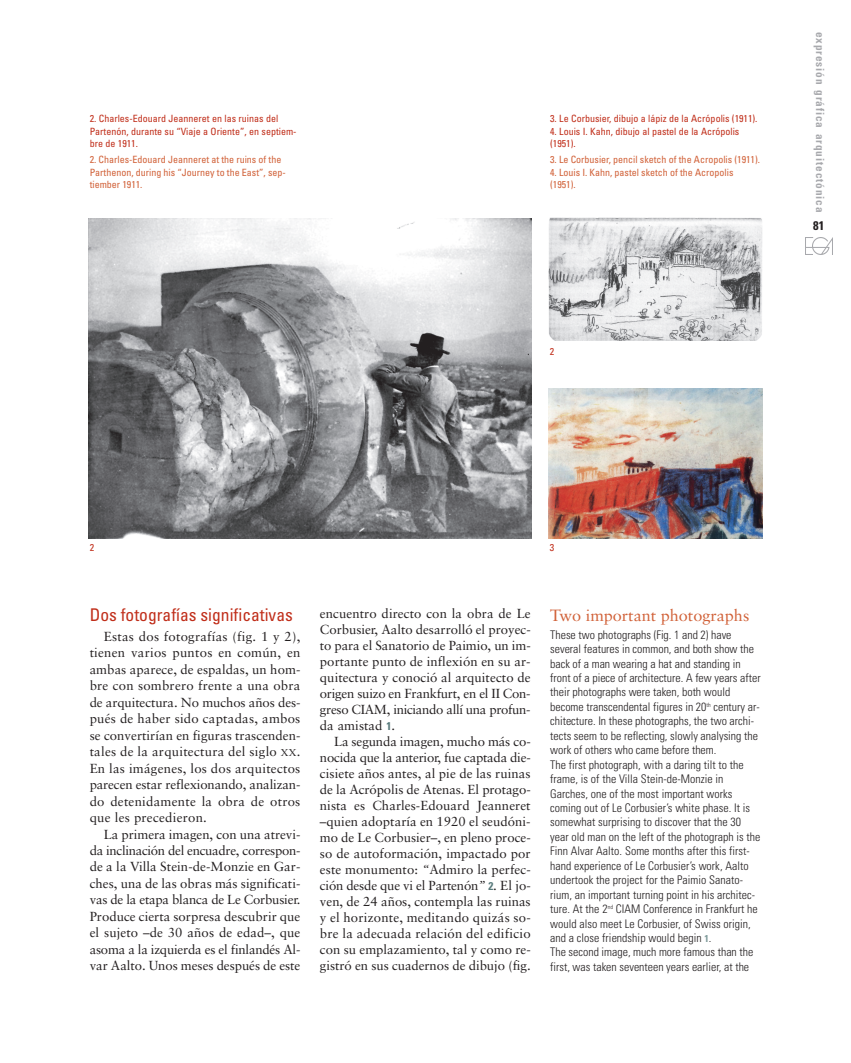
<style>
.page{position:relative;width:851px;height:1063px;background:#fff}
.page>*{position:absolute;margin:0;border:0;box-sizing:border-box;transform-origin:0 0}
.t1{font:condensed 17.5px "Univers";color:#c02d19}
.t2{font:16.25px "Sabon";color:#d16138}
.t3{font:13.12px/16px "Sabon";letter-spacing:-.005em;color:#231f20;text-align:justify}
.t4{font:700 condensed 12.5px "Univers";color:#231f20}
.t5{font:300 condensed 11.88px/14.5px "Univers";letter-spacing:.005em;color:#231f20}
.t6{font:700 condensed 11.25px "Univers";letter-spacing:.08em;color:#a8a9ad}
.t7{font:condensed 10px/12.5px "Univers";color:#c02d19}
.t8{font:condensed 10px/12.5px "Univers";color:#d16138}
.s1{font-size:9.88px}
.s2{font-family:"Univers";font-weight:700;font-stretch:condensed;font-size:11.25px;color:#587a7b}
.s3{font-style:italic}
.s4{font-weight:700;font-size:10px;color:#829d9d}
</style>
<div class="page">
<img style="left:805px;top:237px;width:27px;height:18px">
<img style="left:88px;top:219px;width:444px;height:320px">
<img style="left:548px;top:217px;width:214px;height:124px">
<img style="left:548px;top:388px;width:214px;height:151px">
<p class="t7" style="left:90px;top:113px;width:208px">2. Charles-Edouard Jeanneret en las ruinas del<br>Partenón, durante su “Viaje a Oriente”, en septiem&shy;bre de 1911.</p>
<p class="t8" style="left:90px;top:154px;width:198px">2. Charles-Edouard Jeanneret at the ruins of the<br>Parthenon, during his “Journey to the East”, sep&shy;tiember 1911.</p>
<p class="t7" style="left:550px;top:113px;width:209px">3. Le Corbusier, dibujo a lápiz de la Acrópolis (1911).</p>
<p class="t7" style="left:550px;top:126px;width:191px">4. Louis I. Kahn, dibujo al pastel de la Acrópolis (1951).</p>
<p class="t8" style="left:550px;top:154px;width:211px">3. Le Corbusier, pencil sketch of the Acropolis (1911).</p>
<p class="t8" style="left:550px;top:167px;width:185px">4. Louis I. Kahn, pastel sketch of the Acropolis (1951).</p>
<p class="t7" style="left:549px;top:346px;width:6px">2</p>
<p class="t6" style="left:824px;top:32px;width:182px;rotate:90deg">expresión gráfica arquitectónica</p>
<p class="t4" style="left:813px;top:221px;width:13px">81</p>
<p class="t7" style="left:90px;top:542px;width:6px">2</p>
<p class="t7" style="left:549px;top:542px;width:6px">3</p>
<h1 class="t1" style="left:90px;top:608px;width:205px">Dos fotografías significativas</h1>
<p class="t3" style="left:90px;top:629px;width:212px;line-height:16.5px;text-indent:14px">Estas dos fotografías (fig. 1 y 2), tienen varios puntos en común, en ambas aparece, de espaldas, un hom&shy;bre con sombrero frente a una obra de arquitectura. No muchos años des&shy;pués de haber sido captadas, ambos se convertirían en figuras trascenden&shy;tales de la arquitectura del siglo <span class="s1">XX</span>.<br>En las imágenes, los dos arquitectos parecen estar reflexionando, analizan&shy;do detenidamente la obra de otros que les precedieron.</p>
<p class="t3" style="left:90px;top:827px;width:212px;line-height:16.5px;text-indent:14px">La primera imagen, con una atrevi&shy;da inclinación del encuadre, correspon&shy;de a la Villa Stein-de-Monzie en Gar&shy;ches, una de las obras más significati&shy;vas de la etapa blanca de Le Corbusier.<br>Produce cierta sorpresa descubrir que el sujeto –de 30 años de edad–, que asoma a la izquierda es el finlandés Al&shy;var Aalto. Unos meses después de este</p>
<p class="t3" style="left:320px;top:607px;width:212px">encuentro directo con la obra de Le Corbusier, Aalto desarrolló el proyec&shy;to para el Sanatorio de Paimio, un im&shy;portante punto de inflexión en su ar&shy;quitectura y conoció al arquitecto de origen suizo en Frankfurt, en el II Con&shy;greso CIAM, iniciando allí una profun&shy;da amistad <span class="s2">1</span>.</p>
<p class="t3" style="left:320px;top:735px;width:212px;text-indent:14px">La segunda imagen, mucho más co&shy;nocida que la anterior, fue captada die&shy;cisiete años antes, al pie de las ruinas de la Acrópolis de Atenas. El protago&shy;nista es Charles-Edouard Jeanneret –quien adoptaría en 1920 el seudóni&shy;mo de Le Corbusier–, en pleno proce&shy;so de autoformación, impactado por este monumento: <span class="s3">“</span>Admiro la perfec&shy;ción desde que vi el Partenón<span class="s3">”</span> <span class="s2">2</span><span class="s3">.</span> El jo&shy;ven, de 24 años, contempla las ruinas y el horizonte, meditando quizás so&shy;bre la adecuada relación del edificio con su emplazamiento, tal y como re&shy;gistró en sus cuadernos de dibujo (fig.</p>
<p class="t2" style="left:550px;top:608px;width:201px">Two important photographs</p>
<p class="t5" style="left:550px;top:628px;width:212px">These two photographs (Fig. 1 and 2) have several features in common, and both show the back of a man wearing a hat and standing in front of a piece of architecture. A few years after their photographs were taken, both would become transcendental figures in 20<sup>th</sup> century ar&shy;chitecture. In these photographs, the two archi&shy;tects seem to be reflecting, slowly analysing the work of others who came before them.<br>The first photograph, with a daring tilt to the frame, is of the Villa Stein-de-Monzie in Garches, one of the most important works coming out of Le Corbusier’s white phase. It is somewhat surprising to discover that the 30 year old man on the left of the photograph is the Finn Alvar Aalto. Some months after this first&shy;hand experience of Le Corbusier’s work, Aalto undertook the project for the Paimio Sanato&shy;rium, an important turning point in his architec&shy;ture. At the 2<sup>nd</sup> CIAM Conference in Frankfurt he would also meet Le Corbusier, of Swiss origin, and a close friendship would begin <span class="s4">1</span>.<br>The second image, much more famous than the first, was taken seventeen years earlier, at the</p>
</div>
